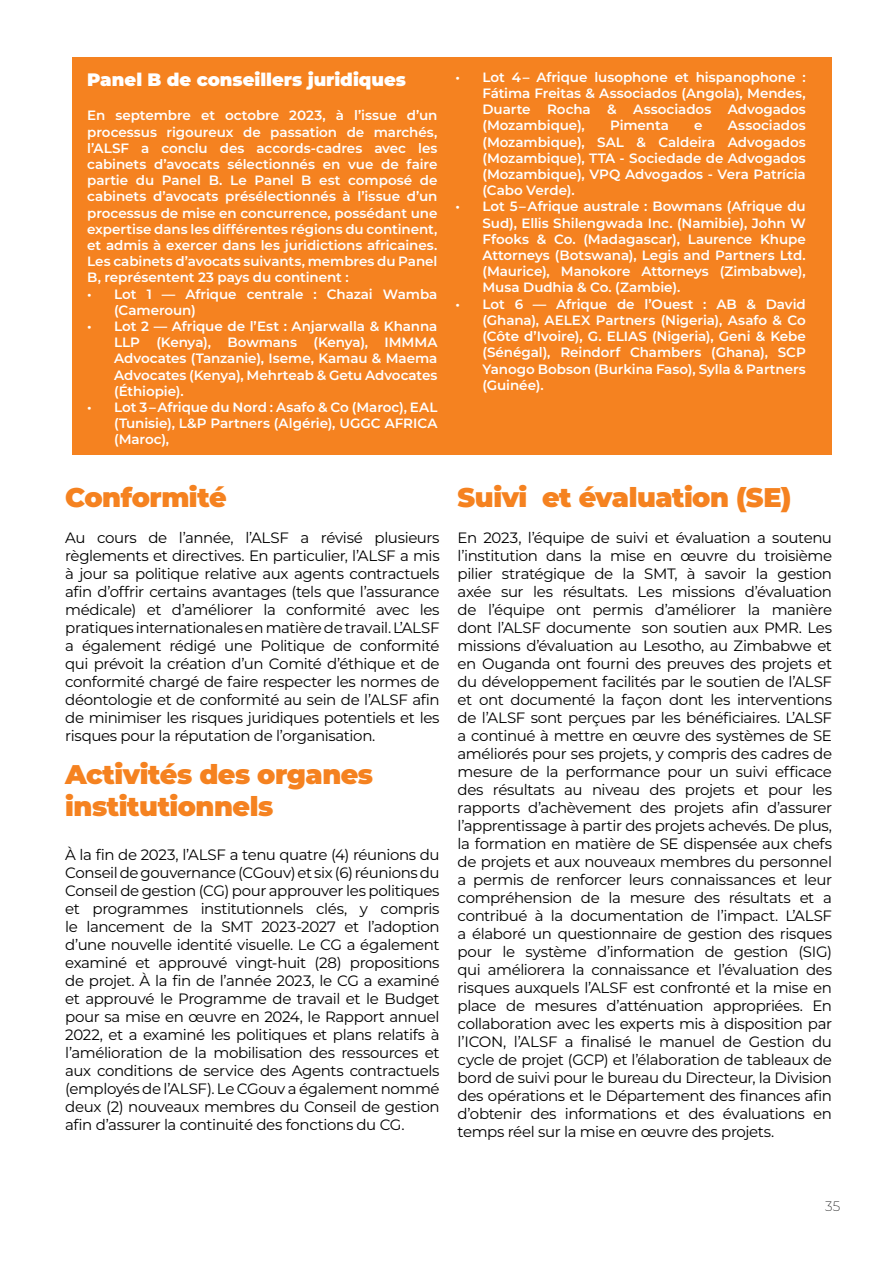
<style>
.page{position:relative;width:893px;height:1263px;background:#fff}
.page>*{position:absolute;margin:0;border:0;box-sizing:border-box;transform-origin:0 0}
.t1{font:900 27px/32.4px "Montserrat";letter-spacing:-.02em;color:#f58220}
.t2{font:900 18px "Montserrat";color:#fff}
.t3{font:15px/18px "Montserrat";letter-spacing:-.025em;color:#000;text-align:justify}
.t4{font:600 13.5px/16.2px "Montserrat";letter-spacing:-.005em;color:#fff;text-align:justify}
.t5{font:200 13.5px "Montserrat";color:#000}
</style>
<div class="page">
<div style="left:72px;top:57px;width:760px;height:397px;background:#f58220"></div>
<p class="t2" style="left:87px;top:68px;width:320px">Panel B de conseillers juridiques</p>
<p class="t4" style="left:87px;top:107px;width:352px">En septembre et octobre 2023, à l’issue d’un processus rigoureux de passation de marchés, l’ALSF a conclu des accords-cadres avec les cabinets d’avocats sélectionnés en vue de faire partie du Panel B. Le Panel B est composé de cabinets d’avocats présélectionnés à l’issue d’un processus de mise en concurrence, possédant une expertise dans les différentes régions du continent, et admis à exercer dans les juridictions africaines.<br>Les cabinets d’avocats suivants, membres du Panel B , représentent 23 pays du continent :</p>
<p class="t4" style="left:114px;top:285px;width:325px;text-indent:-27px">• Lot 1 — Afrique centrale : Chazai Wamba (Cameroun)</p>
<p class="t4" style="left:114px;top:318px;width:325px;text-indent:-27px">• Lot 2 — Afrique de l’Est : Anjarwalla &amp; Khanna LLP (Kenya), Bowmans (Kenya), IMMMA Advocates (Tanzanie), Iseme, Kamau &amp; Maema Advocates (Kenya), Mehrteab &amp; Getu Advocates (Éthiopie).</p>
<p class="t4" style="left:114px;top:399px;width:325px;text-indent:-27px">• Lot 3 – Afrique du Nord : Asafo &amp; Co (Maroc), EAL (Tunisie), L&amp;P Partners (Algérie), UGGC AFRICA (Maroc),</p>
<h1 class="t1" style="left:65px;top:480px;width:163px">Conformité</h1>
<p class="t3" style="left:65px;top:528px;width:376px">Au cours de l’année, l’ALSF a révisé plusieurs règlements et directives. En particulier, l’ALSF a mis à jour sa politique relative aux agents contractuels afin d’offrir certains avantages (tels que l’assurance médicale) et d’améliorer la conformité avec les pratiques internationales en matière de travail. L’ALSF a également rédigé une Politique de conformité qui prévoit la création d’un Comité d’éthique et de conformité chargé de faire respecter les normes de déontologie et de conformité au sein de l’ALSF afin de minimiser les risques juridiques potentiels et les risques pour la réputation de l’organisation.</p>
<h1 class="t1" style="left:65px;top:757px;width:309px">Activités des organes institutionnels</h1>
<p class="t3" style="left:65px;top:845px;width:376px">À la fin de 2023, l’ALSF a tenu quatre (4) réunions du Conseil de gouvernance (CGouv) et six (6) réunions du Conseil de gestion (CG) pour approuver les politiques et programmes institutionnels clés, y compris le lancement de la SMT 2023-2027 et l’adoption d’une nouvelle identité visuelle. Le CG a également examiné et approuvé vingt-huit (28) propositions de projet. À la fin de l’année 2023, le CG a examiné et approuvé le Programme de travail et le Budget pour sa mise en œuvre en 2024, le Rapport annuel 2022, et a examiné les politiques et plans relatifs à l’amélioration de la mobilisation des ressources et aux conditions de service des Agents contractuels (employés de l’ALSF). Le CGouv a également nommé deux (2) nouveaux membres du Conseil de gestion afin d’assurer la continuité des fonctions du CG.</p>
<p class="t4" style="left:482px;top:69px;width:325px;text-indent:-27px">• Lot 4 – Afrique lusophone et hispanophone :<br>Fátima Freitas &amp; Associados (Angola), Mendes, Duarte Rocha &amp; Associados Advogados (Mozambique),</p>
<p class="t4" style="left:610px;top:117px;width:60px">Pimenta</p>
<p class="t4" style="left:694px;top:117px;width:10px">e</p>
<p class="t4" style="left:728px;top:117px;width:79px">Associados</p>
<p class="t4" style="left:482px;top:133px;width:134px">(Mozambique), SAL</p>
<p class="t4" style="left:482px;top:133px;width:325px;text-indent:154px">&amp; Caldeira Advogados (Mozambique), TTA - Sociedade de Advogados (Mozambique), VPQ Advogados - Vera Patrícia (Cabo Verde).</p>
<p class="t4" style="left:482px;top:198px;width:325px;text-indent:-27px">• Lot 5 – Afrique australe : Bowmans (Afrique du Sud), Ellis Shilengwada Inc. (Namibie), John W Ffooks &amp; Co. (Madagascar), Laurence Khupe Attorneys (Botswana), Legis and Partners Ltd. (Maurice), Manokore Attorneys (Zimbabwe), Musa Dudhia &amp; Co. (Zambie).</p>
<p class="t4" style="left:455px;top:295px;width:272px">• Lot 6 — Afrique de l’Ouest : AB</p>
<p class="t4" style="left:746px;top:295px;width:61px">&amp; David</p>
<p class="t4" style="left:482px;top:312px;width:73px">(Ghana), AELE</p>
<p class="t4" style="left:482px;top:312px;width:325px;text-indent:99px">X Partners (Nigeria), Asafo &amp; Co (Côte d’Ivoire), G. ELIAS (Nigeria), Geni &amp; Kebe (Sénégal), Reindorf Chambers (Ghana), SCP Yanogo Bobson (Burkina Faso), Sylla &amp; Partners (Guinée).</p>
<h1 class="t1" style="left:458px;top:480px;width:335px">Suivi et évaluation (SE)</h1>
<p class="t3" style="left:458px;top:528px;width:376px">En 2023, l’équipe de suivi et évaluation a soutenu l’institution dans la mise en œuvre du troisième pilier stratégique de la SMT, à savoir la gestion axée sur les résultats. Les missions d’évaluation de l’équipe ont permis d’améliorer la manière dont l’ALSF documente son soutien aux PMR. Les missions d’évaluation au Lesotho, au Zimbabwe et en Ouganda ont fourni des preuves des projets et du développement facilités par le soutien de l’ALSF et ont documenté la façon dont les interventions de l’ALSF sont perçues par les bénéficiaires. L’ALSF a continué à mettre en œuvre des systèmes de SE améliorés pour ses projets, y compris des cadres de mesure de la performance pour un suivi efficace des résultats au niveau des projets et pour les rapports d’achèvement des projets afin d’assurer l’apprentissage à partir des projets achevés. De plus, la formation en matière de SE dispensée aux chefs de projets et aux nouveaux membres du personnel a permis de renforcer leurs connaissances et leur compréhension de la mesure des résultats et a contribué à la documentation de l’impact. L’ALSF a élaboré un questionnaire de gestion des risques pour le système d’information de gestion (SIG) qui améliorera la connaissance et l’évaluation des risques auxquels l’ALSF est confronté et la mise en place de mesures d’atténuation appropriées. En collaboration avec les experts mis à disposition par l’ICON, l’ALSF a finalisé le manuel de Gestion du cycle de projet (GCP) et l’élaboration de tableaux de bord de suivi pour le bureau du Directeur, la Division des opérations et le Département des finances afin d’obtenir des informations et des évaluations en temps réel sur la mise en œuvre des projets.</p>
<p class="t5" style="left:825px;top:1197px;width:17px">35</p>
</div>
